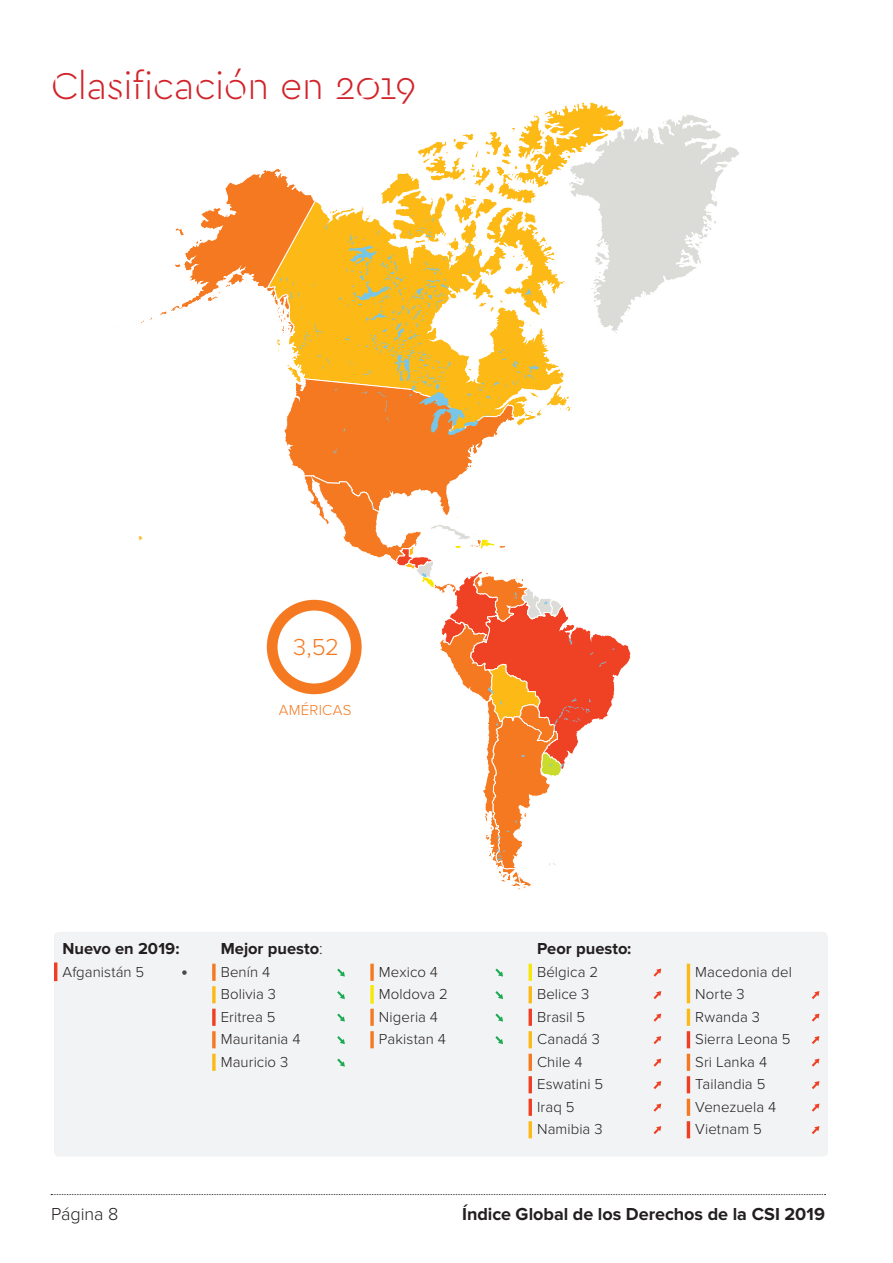
<style>
.page{position:relative;width:893px;height:1263px;background:#fff}
.page>*{position:absolute;margin:0;border:0;box-sizing:border-box;transform-origin:0 0}
.Title_01{font:300 39px "Cera Stencil PRO";letter-spacing:-.01em;color:#d1232a}
.Introduction{font:300 24px "Proxima Nova";color:#f47921}
.t1{font:700 18px "Proxima Nova";letter-spacing:-.005em;color:#231f20}
.t2{font:300 18px "Proxima Nova";letter-spacing:-.005em;color:#231f20}
.Text_-_2col{font:700 16.5px "Proxima Nova";color:#231f20}
.Text_5{font:300 15px "Proxima Nova";letter-spacing:.005em;color:#231f20}
.Text_4{font:300 15px "Proxima Nova";letter-spacing:.005em;color:#231f20}
.Text_3{font:300 15px/22.5px "Proxima Nova";letter-spacing:.005em;color:#231f20}
.Text_2{font:300 15px "Proxima Nova";letter-spacing:.005em;color:#231f20}
.Introduction-2{font:300 15px "Proxima Nova";letter-spacing:.02em;color:#f47921}
.s1{font-weight:300}
</style>
<div class="page">
<svg style="left:51px;top:1194px;width:775px;height:1px"></svg>
<svg style="left:138px;top:113px;width:491px;height:777px"></svg>
<svg style="left:280px;top:180px;width:349px;height:685px"></svg>
<svg style="left:629px;top:115px;width:110px;height:545px"></svg>
<div style="left:267px;top:600px;width:95px;height:94px;border:11px solid #f47921;border-radius:50%"></div>
<div style="left:54px;top:932px;width:774px;height:225px;background:#f2f3f4;border-radius:5px"></div>
<hr style="left:54px;top:962px;width:3px;height:19px;background:#ef3e22">
<svg style="left:182px;top:970px;width:5px;height:5px"></svg>
<svg style="left:212px;top:964px;width:4px;height:17px"></svg>
<svg style="left:212px;top:986px;width:4px;height:17px"></svg>
<svg style="left:212px;top:1009px;width:4px;height:17px"></svg>
<svg style="left:212px;top:1031px;width:4px;height:17px"></svg>
<svg style="left:212px;top:1054px;width:4px;height:17px"></svg>
<svg style="left:337px;top:968px;width:8px;height:9px"></svg>
<svg style="left:337px;top:991px;width:8px;height:8px"></svg>
<svg style="left:337px;top:1013px;width:8px;height:9px"></svg>
<svg style="left:337px;top:1036px;width:8px;height:8px"></svg>
<svg style="left:337px;top:1058px;width:8px;height:9px"></svg>
<svg style="left:370px;top:964px;width:4px;height:17px"></svg>
<svg style="left:370px;top:985px;width:4px;height:19px"></svg>
<svg style="left:370px;top:1009px;width:4px;height:17px"></svg>
<svg style="left:370px;top:1031px;width:4px;height:17px"></svg>
<svg style="left:495px;top:968px;width:8px;height:9px"></svg>
<svg style="left:495px;top:991px;width:8px;height:8px"></svg>
<svg style="left:495px;top:1013px;width:8px;height:9px"></svg>
<svg style="left:495px;top:1036px;width:8px;height:8px"></svg>
<hr style="left:529px;top:964px;width:3px;height:17px;background:#f7e707">
<hr style="left:529px;top:986px;width:3px;height:17px;background:#fcba17">
<hr style="left:529px;top:1009px;width:3px;height:17px;background:#ef3e22">
<hr style="left:529px;top:1031px;width:3px;height:17px;background:#fcba17">
<hr style="left:529px;top:1054px;width:3px;height:17px;background:#f47921">
<hr style="left:529px;top:1076px;width:3px;height:17px;background:#ef3e22">
<hr style="left:529px;top:1099px;width:3px;height:17px;background:#ef3e22">
<hr style="left:529px;top:1121px;width:3px;height:17px;background:#fcba17">
<svg style="left:654px;top:968px;width:7px;height:9px"></svg>
<svg style="left:654px;top:991px;width:7px;height:8px"></svg>
<svg style="left:654px;top:1013px;width:7px;height:9px"></svg>
<svg style="left:654px;top:1036px;width:7px;height:8px"></svg>
<svg style="left:654px;top:1058px;width:7px;height:9px"></svg>
<svg style="left:654px;top:1081px;width:7px;height:8px"></svg>
<svg style="left:654px;top:1103px;width:7px;height:9px"></svg>
<svg style="left:654px;top:1126px;width:7px;height:8px"></svg>
<hr style="left:687px;top:964px;width:3px;height:39px;background:#fcba17">
<hr style="left:687px;top:1009px;width:3px;height:17px;background:#fcba17">
<hr style="left:687px;top:1031px;width:3px;height:17px;background:#ef3e22">
<hr style="left:687px;top:1054px;width:3px;height:17px;background:#f47921">
<hr style="left:687px;top:1076px;width:3px;height:17px;background:#ef3e22">
<hr style="left:687px;top:1099px;width:3px;height:17px;background:#f47921">
<hr style="left:687px;top:1121px;width:3px;height:17px;background:#ef3e22">
<svg style="left:812px;top:991px;width:7px;height:8px"></svg>
<svg style="left:812px;top:1013px;width:7px;height:9px"></svg>
<svg style="left:812px;top:1036px;width:7px;height:8px"></svg>
<svg style="left:812px;top:1058px;width:7px;height:9px"></svg>
<svg style="left:812px;top:1081px;width:7px;height:8px"></svg>
<svg style="left:812px;top:1103px;width:7px;height:9px"></svg>
<svg style="left:812px;top:1126px;width:7px;height:8px"></svg>
<p class="Title_01" style="left:51px;top:60px;width:367px">Clasificación en 2019</p>
<p class="Introduction" style="left:293px;top:634px;width:47px">3,52</p>
<p class="Introduction-2" style="left:279px;top:701px;width:74px">AMÉRICAS</p>
<p class="Text_-_2col" style="left:63px;top:939px;width:118px">Nuevo en 2019:</p>
<p class="Text_5" style="left:63px;top:963px;width:83px">Afganistán 5</p>
<p class="Text_-_2col" style="left:221px;top:939px;width:103px">Mejor puesto<span class="s1">:</span></p>
<p class="Text_4" style="left:221px;top:963px;width:51px">Benín 4</p>
<p class="Text_3" style="left:221px;top:983px;width:57px">Bolivia 3</p>
<p class="Text_5" style="left:221px;top:1008px;width:56px">Eritrea 5</p>
<p class="Text_4" style="left:221px;top:1030px;width:81px">Mauritania 4</p>
<p class="Text_3" style="left:221px;top:1050px;width:69px">Mauricio 3</p>
<p class="Text_4" style="left:379px;top:963px;width:61px">Mexico 4</p>
<p class="Text_2" style="left:379px;top:985px;width:71px">Moldova 2</p>
<p class="Text_4" style="left:379px;top:1008px;width:61px">Nigeria 4</p>
<p class="Text_4" style="left:379px;top:1030px;width:69px">Pakistan 4</p>
<p class="Text_-_2col" style="left:537px;top:939px;width:96px">Peor puesto:</p>
<p class="Text_2" style="left:537px;top:963px;width:63px">Bélgica 2</p>
<p class="Text_3" style="left:537px;top:983px;width:54px">Belice 3</p>
<p class="Text_5" style="left:537px;top:1008px;width:50px">Brasil 5</p>
<p class="Text_3" style="left:537px;top:1028px;width:64px">Canadá 3</p>
<p class="Text_4" style="left:537px;top:1053px;width:47px">Chile 4</p>
<p class="Text_5" style="left:537px;top:1075px;width:68px">Eswatini 5</p>
<p class="Text_5" style="left:537px;top:1098px;width:39px">Iraq 5</p>
<p class="Text_3" style="left:537px;top:1118px;width:67px">Namibia 3</p>
<p class="Text_3" style="left:695px;top:960px;width:98px">Macedonia del<br>Norte 3</p>
<p class="Text_3" style="left:695px;top:1005px;width:66px">Rwanda 3</p>
<p class="Text_5" style="left:695px;top:1030px;width:97px">Sierra Leona 5</p>
<p class="Text_4" style="left:695px;top:1053px;width:73px">Sri Lanka 4</p>
<p class="Text_5" style="left:695px;top:1075px;width:72px">Tailandia 5</p>
<p class="Text_4" style="left:695px;top:1098px;width:82px">Venezuela 4</p>
<p class="Text_5" style="left:695px;top:1120px;width:68px">Vietnam 5</p>
<p class="t2" style="left:51px;top:1204px;width:69px">Página 8</p>
<p class="t1" style="left:462px;top:1204px;width:364px">Índice Global de los Derechos de la CSI 2019</p>
</div>
